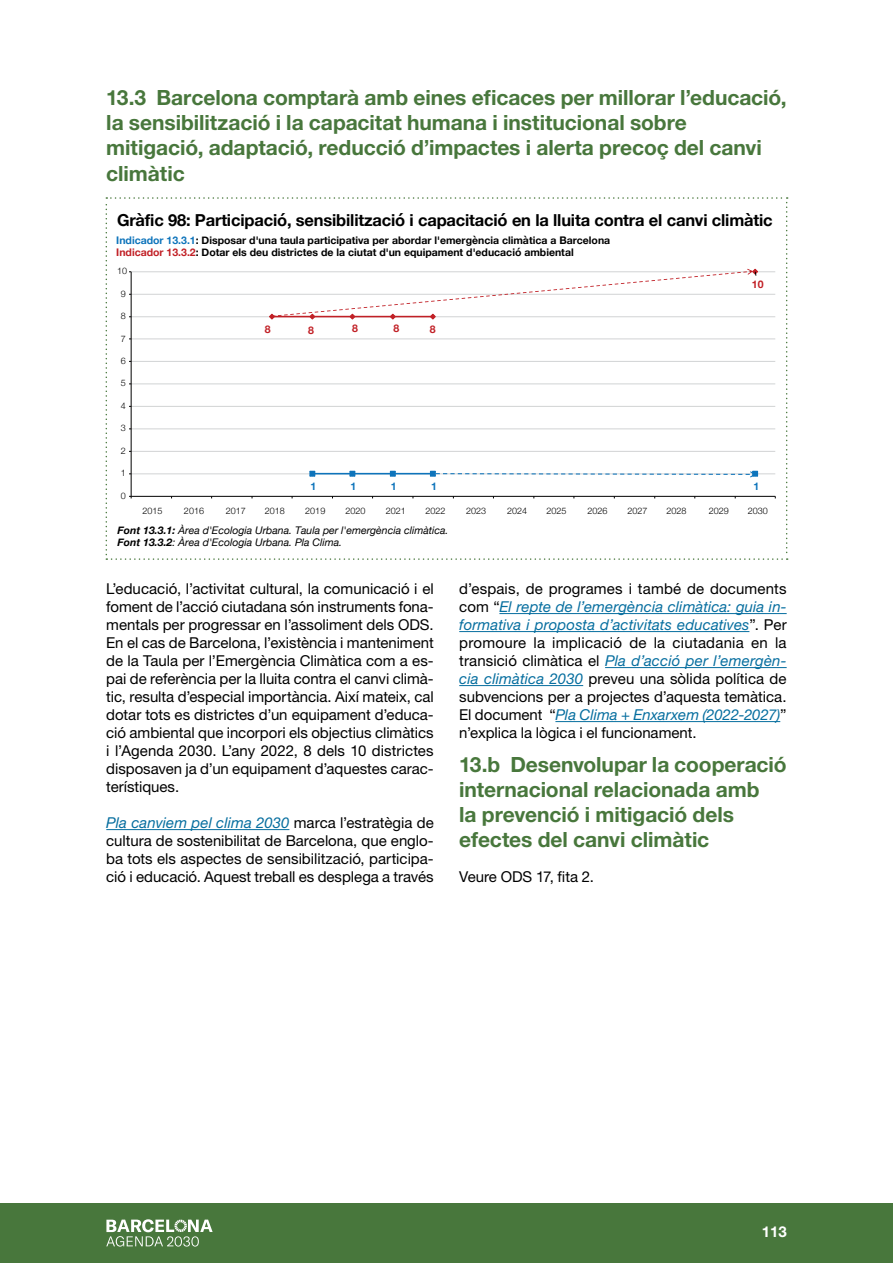
<style>
.page{position:relative;width:893px;height:1263px;background:#fff}
.page>*{position:absolute;margin:0;border:0;box-sizing:border-box;transform-origin:0 0}
.t1{font:700 21px/25.2px "Helvetica Neue LT Std";letter-spacing:-.005em;color:#48773c}
.t2{font:700 16.5px "Helvetica Neue";letter-spacing:-.01em;color:#000}
.t3{font:15px/18px "Helvetica Neue LT Std";letter-spacing:-.005em;color:#000;text-align:justify}
.t4{font:700 15px "Helvetica Neue LT Std";color:#fff}
.t5{font:700 10.5px/12.6px "Helvetica Neue";color:#000}
.t6{font:italic 10.5px/12.6px "Helvetica Neue";color:#000}
.t7{font:700 10.5px "Helvetica Neue";color:#c12026}
.t8{font:700 10.5px "Helvetica Neue";color:#0e74bb}
.t9{font:300 9px "Helvetica Neue";color:#000}
.s1{color:#0e74bb}
.s2{color:#c12026}
.s3{font-weight:700}
.s4{font-style:italic;color:#066e9f}
</style>
<div class="page">
<div style="left:0;top:1203px;width:893px;height:60px;background:#48773c"></div>
<svg style="left:106px;top:1219px;width:107px;height:27px"></svg>
<hr style="left:106px;top:829px;width:183px;height:1px;background:#066e9f">
<svg style="left:106px;top:197px;width:682px;height:363px"></svg>
<hr style="left:499px;top:613px;width:288px;height:1px;background:#066e9f">
<hr style="left:459px;top:631px;width:290px;height:1px;background:#066e9f">
<hr style="left:605px;top:667px;width:182px;height:1px;background:#066e9f">
<hr style="left:459px;top:685px;width:124px;height:1px;background:#066e9f">
<hr style="left:555px;top:721px;width:225px;height:1px;background:#066e9f">
<h1 class="t1" style="left:106px;top:84px;width:682px">13.3 Barcelona comptarà amb eines eficaces per millorar l’educació, la sensibilització i la capacitat humana i institucional sobre mitigació, adaptació, reducció d’impactes i alerta precoç del canvi climàtic</h1>
<p class="t2" style="left:117px;top:207px;width:657px">Gràfic 98: Participació, sensibilització i capacitació en la lluita contra el canvi climàtic</p>
<p class="t5" style="left:116px;top:234px;width:495px"><span class="s1">Indicador 13.3.1</span>: Disposar d'una taula participativa per abordar l'emergència climàtica a Barcelona<br><span class="s2">Indicador 13.3.2</span>: Dotar els deu districtes de la ciutat d'un equipament d'educació ambiental</p>
<p class="t9" style="left:117px;top:264px;width:12px">10</p>
<p class="t9" style="left:121px;top:286px;width:7px">9</p>
<p class="t9" style="left:121px;top:309px;width:7px">8</p>
<p class="t9" style="left:121px;top:331px;width:7px">7</p>
<p class="t9" style="left:121px;top:353px;width:7px">6</p>
<p class="t9" style="left:121px;top:376px;width:7px">5</p>
<p class="t9" style="left:121px;top:398px;width:7px">4</p>
<p class="t9" style="left:121px;top:421px;width:7px">3</p>
<p class="t9" style="left:121px;top:443px;width:7px">2</p>
<p class="t9" style="left:121px;top:466px;width:7px">1</p>
<p class="t9" style="left:121px;top:488px;width:7px">0</p>
<p class="t7" style="left:265px;top:321px;width:7px">8</p>
<p class="t7" style="left:308px;top:322px;width:7px">8</p>
<p class="t7" style="left:352px;top:320px;width:7px">8</p>
<p class="t7" style="left:394px;top:320px;width:7px">8</p>
<p class="t7" style="left:430px;top:321px;width:7px">8</p>
<p class="t7" style="left:752px;top:276px;width:13px">10</p>
<p class="t8" style="left:310px;top:477px;width:7px">1</p>
<p class="t8" style="left:351px;top:477px;width:7px">1</p>
<p class="t8" style="left:391px;top:477px;width:7px">1</p>
<p class="t8" style="left:431px;top:477px;width:7px">1</p>
<p class="t8" style="left:753px;top:477px;width:7px">1</p>
<p class="t9" style="left:143px;top:503px;width:22px">2015</p>
<p class="t9" style="left:184px;top:503px;width:22px">2016</p>
<p class="t9" style="left:226px;top:503px;width:22px">2017</p>
<p class="t9" style="left:265px;top:503px;width:22px">2018</p>
<p class="t9" style="left:305px;top:503px;width:22px">2019</p>
<p class="t9" style="left:345px;top:503px;width:22px">2020</p>
<p class="t9" style="left:386px;top:503px;width:22px">2021</p>
<p class="t9" style="left:426px;top:503px;width:22px">2022</p>
<p class="t9" style="left:466px;top:503px;width:22px">2023</p>
<p class="t9" style="left:507px;top:503px;width:22px">2024</p>
<p class="t9" style="left:546px;top:503px;width:22px">2025</p>
<p class="t9" style="left:587px;top:503px;width:22px">2026</p>
<p class="t9" style="left:627px;top:503px;width:22px">2027</p>
<p class="t9" style="left:666px;top:503px;width:22px">2028</p>
<p class="t9" style="left:709px;top:503px;width:22px">2029</p>
<p class="t9" style="left:748px;top:503px;width:22px">2030</p>
<p class="t6" style="left:118px;top:524px;width:332px"><span class="s3">Font 13.3.1:</span> Àrea d'Ecologia Urbana. Taula per l'emergència climàtica.<br><span class="s3">Font 13.3.2</span>: Àrea d'Ecologia Urbana. Pla Clima.</p>
<p class="t3" style="left:106px;top:579px;width:329px">L’educació, l’activitat cultural, la comunicació i el foment de l’acció ciutadana són instruments fona&shy;mentals per progressar en l’assoliment dels ODS.<br>En el cas de Barcelona, l’existència i manteniment de la Taula per l’Emergència Climàtica com a es&shy;pai de referència per la lluita contra el canvi climà&shy;tic, resulta d’especial importància. Així mateix, cal dotar tots es districtes d’un equipament d’educa&shy;ció ambiental que incorpori els objectius climàtics i l’Agenda 2030. L’any 2022, 8 dels 10 districtes disposaven ja d’un equipament d’aquestes carac&shy;terístiques.</p>
<p class="t3" style="left:106px;top:813px;width:329px"><span class="s4">Pla canviem pel clima 2030</span> marca l’estratègia de cultura de sostenibilitat de Barcelona, que englo&shy;ba tots els aspectes de sensibilització, participa&shy;ció i educació. Aquest treball es desplega a través</p>
<p class="t3" style="left:459px;top:579px;width:329px">d’espais, de programes i també de documents com “<span class="s4">El repte de l’emergència climàtica: guia in&shy;formativa i proposta d’activitats educatives</span>”. Per promoure la implicació de la ciutadania en la transició climàtica el <span class="s4">Pla d’acció per l’emergèn&shy;cia climàtica 2030</span> preveu una sòlida política de subvencions per a projectes d’aquesta temàtica.<br>El document “<span class="s4">Pla Clima + Enxarxem (2022-2027)</span>” n’explica la lògica i el funcionament.</p>
<h1 class="t1" style="left:459px;top:751px;width:329px">13.b Desenvolupar la cooperació internacional relacionada amb<br>la prevenció i mitigació dels efectes del canvi climàtic</h1>
<p class="t3" style="left:459px;top:867px;width:136px">Veure ODS 17, fita 2.</p>
<p class="t4" style="left:762px;top:1222px;width:27px">113</p>
</div>
